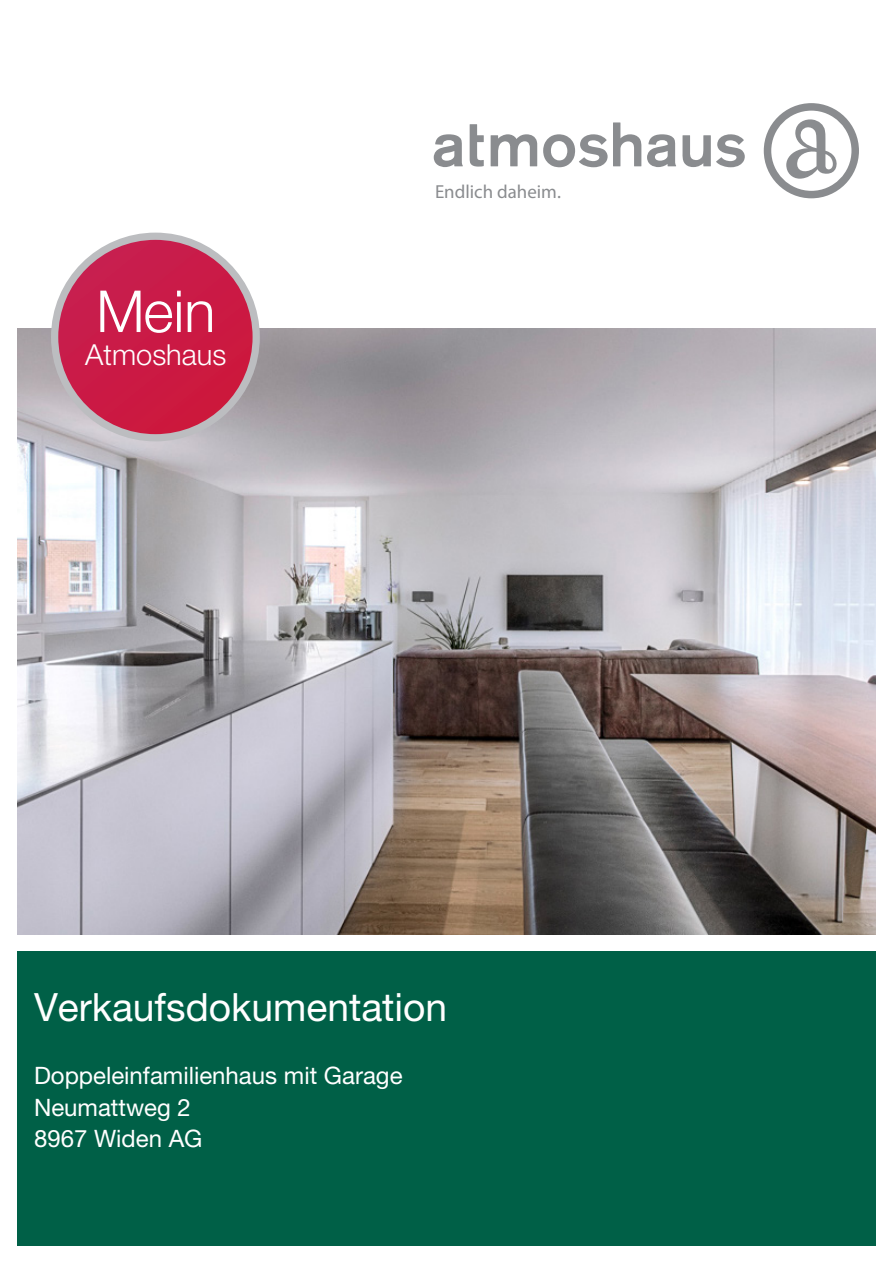
<style>
.page{position:relative;width:893px;height:1263px;background:#fff}
.page>*{position:absolute;margin:0;border:0;box-sizing:border-box;transform-origin:0 0}
.t1{font:300 57.9px "Helvetica Neue LT Pro";color:#fff}
.t2{font:39px "Helvetica Neue LT Pro";color:#fff}
.t3{font:300 28.95px "Helvetica Neue LT Pro";color:#fff}
.t4{font:24px/31.5px "Helvetica Neue LT Pro";color:#fff}
.t5{font:18.9px "Myriad Pro";color:#8a8c8f}
</style>
<div class="page">
<img style="left:17px;top:328px;width:859px;height:606px">
<div style="left:17px;top:951px;width:859px;height:295px;background:#006047"></div>
<div style="left:55px;top:236px;width:201px;height:202px;background:#ca1a46;border-radius:101px"></div>
<div style="left:51px;top:233px;width:209px;height:208px;border:7px solid #bcbdc0;border-radius:50%"></div>
<svg style="left:764px;top:103px;width:95px;height:95px"></svg>
<svg style="left:434px;top:134px;width:29px;height:33px"></svg>
<svg style="left:647px;top:134px;width:29px;height:33px"></svg>
<svg style="left:470px;top:124px;width:14px;height:43px"></svg>
<svg style="left:491px;top:134px;width:46px;height:32px"></svg>
<svg style="left:543px;top:122px;width:98px;height:45px"></svg>
<svg style="left:682px;top:134px;width:63px;height:33px"></svg>
<h1 class="t1" style="left:96px;top:276px;width:121px">Mein</h1>
<p class="t3" style="left:85px;top:337px;width:143px">Atmoshaus</p>
<p class="t5" style="left:435px;top:180px;width:127px">Endlich daheim.</p>
<h2 class="t2" style="left:34px;top:984px;width:415px">Verkaufsdokumentation</h2>
<p class="t4" style="left:34px;top:1060px;width:370px">Doppeleinfamilienhaus mit Garage<br>Neumattweg 2<br>8967 Widen AG</p>
</div>
